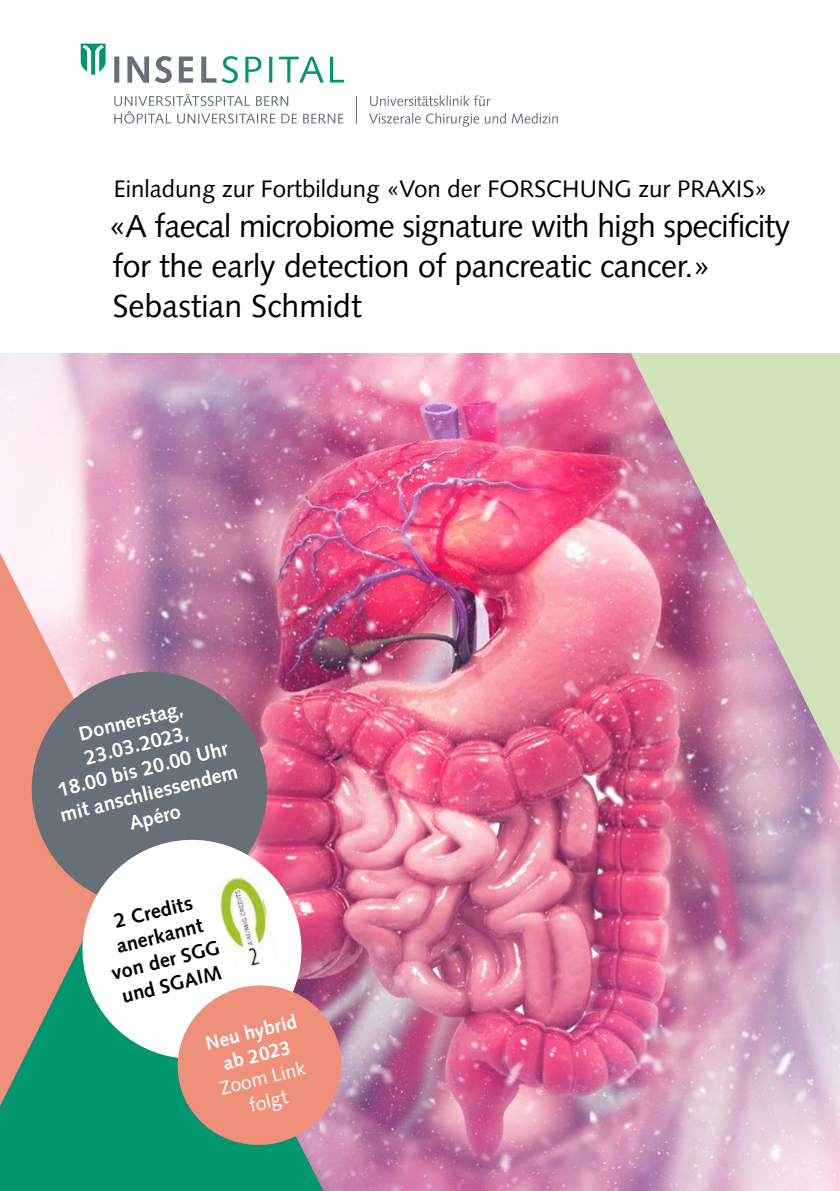
<style>
.page{position:relative;width:840px;height:1191px;background:#fff}
.page>*{position:absolute;margin:0;border:0;box-sizing:border-box;transform-origin:0 0}
.t1{font:32px/40px "Syntax LT Pro";letter-spacing:-.01em;color:#000}
.t2{font:24px "Syntax LT Pro";color:#000}
.t3{font:700 20px/24.8px "Syntax LT Pro";color:#fff;text-align:center}
.t4{font:700 20px/24.8px "Syntax LT Pro";color:#000;text-align:center}
.t5{font:700 19px/23.6px "Syntax LT Pro";color:#fff;text-align:center}
.t6{font:19px/23.6px "Syntax LT Pro";color:#fff;text-align:center}
</style>
<div class="page">
<img style="left:0;top:353px;width:839px;height:838px">
<svg style="left:629px;top:353px;width:210px;height:417px;background:#cfaaac"></svg>
<svg style="left:19px;top:659px;width:260px;height:260px;background:#90777e"></svg>
<svg style="left:71px;top:828px;width:242px;height:242px"></svg>
<svg style="left:169px;top:977px;width:180px;height:176px;background:#cf998c"></svg>
<img style="left:213px;top:871px;width:65px;height:98px">
<svg style="left:114px;top:94px;width:229px;height:30px"></svg>
<svg style="left:356px;top:96px;width:1px;height:27px"></svg>
<svg style="left:179px;top:56px;width:14px;height:27px"></svg>
<div style="left:114px;top:56px;width:5px;height:27px;background:#677078"></div>
<svg style="left:81px;top:44px;width:24px;height:31px"></svg>
<svg style="left:127px;top:56px;width:45px;height:27px"></svg>
<svg style="left:201px;top:56px;width:37px;height:27px"></svg>
<svg style="left:245px;top:57px;width:99px;height:26px"></svg>
<svg style="left:370px;top:95px;width:120px;height:11px"></svg>
<svg style="left:369px;top:113px;width:136px;height:14px"></svg>
<svg style="left:511px;top:113px;width:46px;height:11px"></svg>
<p class="t2" style="left:114px;top:174px;width:655px">Einladung zur Fortbildung «Von der FORSCHUNG zur PRAXIS»</p>
<p class="t1" style="left:108px;top:206px;width:683px">«A faecal microbiome signature with high specificity for the early detection of pancreatic cancer.»<br>Sebastian Schmidt</p>
<p class="t3" style="left:39px;top:731px;width:184px;rotate:-14deg">Donnerstag,<br>23.03.2023,<br>18.00 bis 20.00 Uhr mit anschliessendem<br>Apéro</p>
<p class="t4" style="left:97px;top:913px;width:112px;rotate:-14deg">2 Credits anerkannt von der SGG und SGAIM</p>
<p class="t5" style="left:203px;top:1032px;width:95px;rotate:-14deg">Neu hybrid ab 2023</p>
<p class="t6" style="left:217px;top:1077px;width:89px;rotate:-14deg">Zoom Link folgt</p>
</div>
